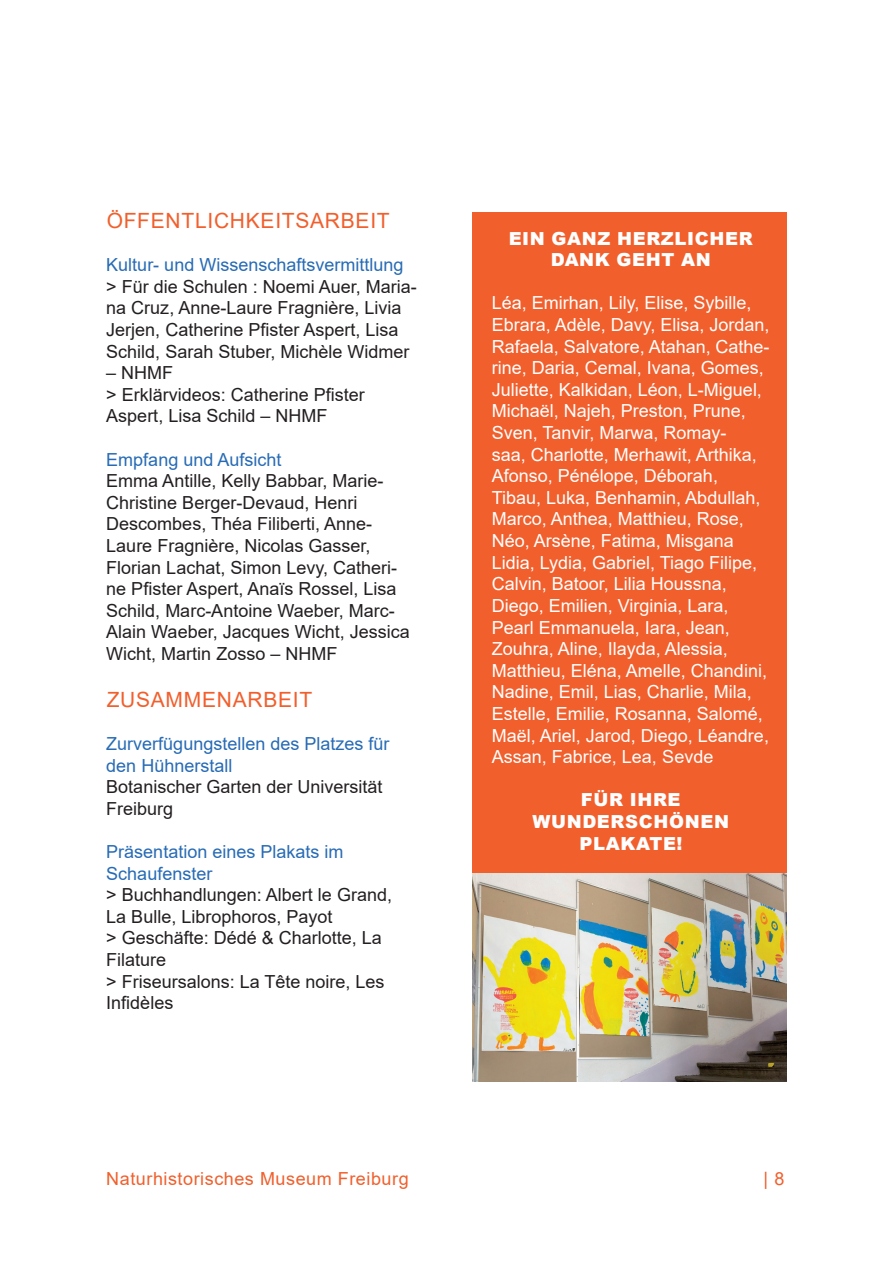
<style>
.page{position:relative;width:893px;height:1263px;background:#fff}
.page>*{position:absolute;margin:0;border:0;box-sizing:border-box;transform-origin:0 0}
.t1{font:21px "Arial";letter-spacing:.035em;color:#f15f2c}
.t2{font:18px/21.6px "Arial";color:#fff}
.t3{font:18px/21.6px "Arial";color:#231f20}
.t4{font:18px/21.6px "Arial";color:#276bb5}
.t5{font:900 18px/21.6px "Arial";letter-spacing:.035em;color:#fff;text-align:center}
.t6{font:18px "Arial";letter-spacing:.03em;color:#f15f2c}
</style>
<div class="page">
<div style="left:472px;top:213px;width:315px;height:660px;background:#f15f2c"></div>
<img style="left:472px;top:873px;width:315px;height:208px">
<p class="t1" style="left:107px;top:206px;width:285px">ÖFFENTLICHKEITSARBEIT</p>
<p class="t4" style="left:106px;top:254px;width:299px">Kultur- und Wissenschaftsvermittlung</p>
<p class="t3" style="left:106px;top:275px;width:312px">&gt; Für die Schulen : Noemi Auer, Maria&shy;na Cruz, Anne-Laure Fragnière, Livia Jerjen, Catherine Pfister Aspert, Lisa Schild, Sarah Stuber, Michèle Widmer</p>
<p class="t3" style="left:106px;top:362px;width:260px">– NHMF<br>&gt; Erklärvideos: Catherine Pfister<br>Aspert, Lisa Schild – NHMF</p>
<p class="t4" style="left:106px;top:448px;width:177px">Empfang und Aufsicht</p>
<p class="t3" style="left:106px;top:470px;width:305px">Emma Antille, Kelly Babbar, Marie-Christine Berger-Devaud, Henri Descombes, Théa Filiberti, Anne-Laure Fragnière, Nicolas Gasser, Florian Lachat, Simon Levy, Catheri&shy;ne Pfister Aspert, Anaïs Rossel, Lisa Schild, Marc-Antoine Waeber, Marc-Alain Waeber, Jacques Wicht, Jessica Wicht, Martin Zosso – NHMF</p>
<p class="t1" style="left:107px;top:685px;width:207px">ZUSAMMENARBEIT</p>
<p class="t4" style="left:106px;top:733px;width:285px">Zurverfügungstellen des Platzes für den Hühnerstall</p>
<p class="t3" style="left:106px;top:776px;width:278px">Botanischer Garten der Universität<br>Freiburg</p>
<p class="t4" style="left:106px;top:841px;width:239px">Präsentation eines Plakats im<br>Schaufenster</p>
<p class="t3" style="left:106px;top:884px;width:287px">&gt; Buchhandlungen: Albert le Grand,<br>La Bulle, Librophoros, Payot<br>&gt; Geschäfte: Dédé &amp; Charlotte, La<br>Filature<br>&gt; Friseursalons: La Tête noire, Les<br>Infidèles</p>
<p class="t5" style="left:509px;top:227px;width:246px">EIN GANZ HERZLICHER<br>DANK GEHT AN</p>
<p class="t2" style="left:492px;top:292px;width:279px">Léa, Emirhan, Lily, Elise, Sybille, Ebrara, Adèle, Davy, Elisa, Jordan, Rafaela, Salvatore, Atahan, Cathe&shy;rine, Daria, Cemal, Ivana, Gomes, Juliette, Kalkidan, Léon, L-Miguel, Michaël, Najeh, Preston, Prune, Sven, Tanvir, Marwa, Romay-<br>saa, Charlotte, Merhawit, Arthika, Afonso, Pénélope, Déborah, Tibau, Luka, Benhamin, Abdullah, Marco, Anthea, Matthieu, Rose, Néo, Arsène, Fatima, Misgana Lidia, Lydia, Gabriel, Tiago Filipe, Calvin, Batoor, Lilia Houssna, Diego, Emilien, Virginia, Lara, Pearl Emmanuela, Iara, Jean, Zouhra, Aline, Ilayda, Alessia, Matthieu, Eléna, Amelle, Chandini, Nadine, Emil, Lias, Charlie, Mila, Estelle, Emilie, Rosanna, Salomé, Maël, Ariel, Jarod, Diego, Léandre, Assan, Fabrice, Lea, Sevde</p>
<p class="t5" style="left:532px;top:788px;width:198px">FÜR IHRE<br>WUNDERSCHÖNEN<br>PLAKATE!</p>
<p class="t6" style="left:106px;top:1166px;width:304px">Naturhistorisches Museum Freiburg</p>
<p class="t6" style="left:764px;top:1166px;width:22px">| 8</p>
</div>
